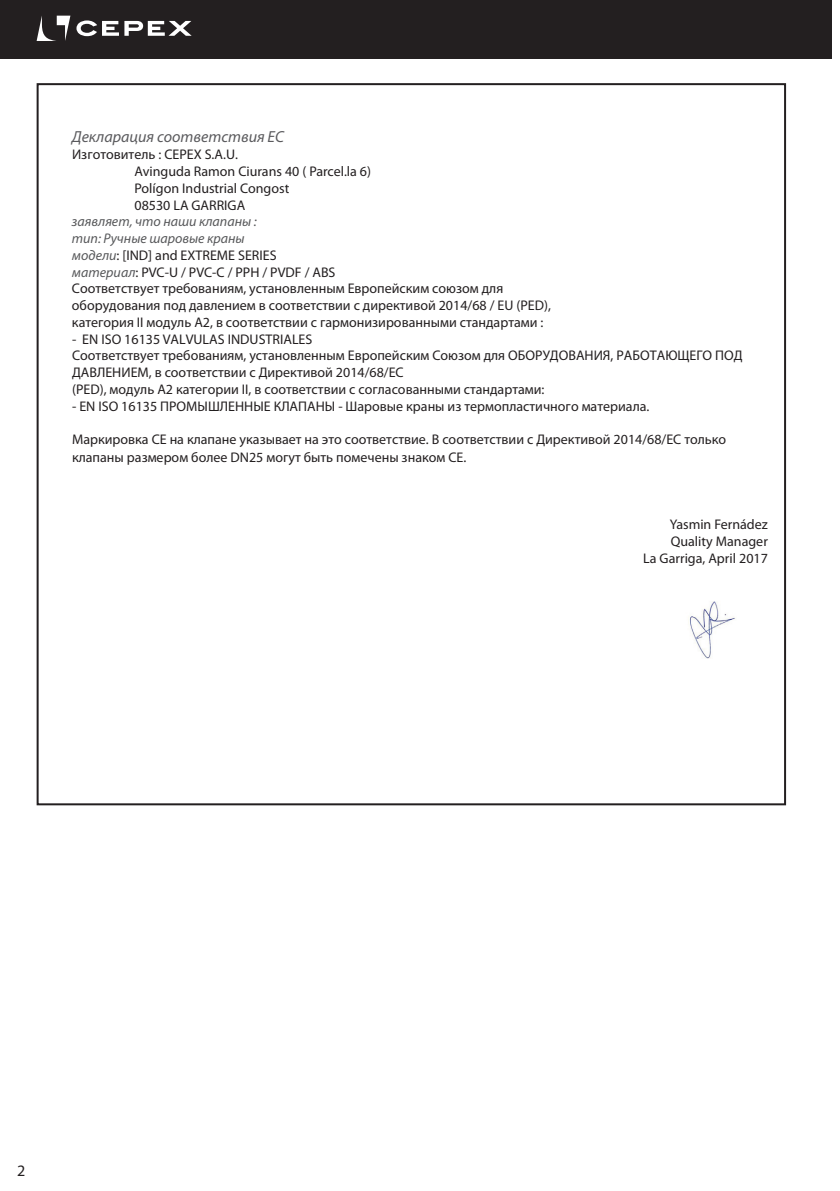
<style>
.page{position:relative;width:840px;height:1191px;background:#fff}
.page>*{position:absolute;margin:0;border:0;box-sizing:border-box;transform-origin:0 0}
.t1{font:italic 16px "Myriad Pro";color:#5a5a5d}
.t2{font:16px "Myriad Pro";color:#231f20}
.t3{font:14px/16.8px "Myriad Pro";color:#231f20}
.s1{font-style:italic;color:#57585a}
</style>
<div class="page">
<div style="left:0;top:0;width:831px;height:59px;background:#231f20"></div>
<svg style="left:37px;top:16px;width:33px;height:25px"></svg>
<svg style="left:76px;top:20px;width:115px;height:16px"></svg>
<img style="left:690px;top:601px;width:45px;height:57px">
<p class="t1" style="left:72px;top:127px;width:213px">Декларация соответствия ЕС</p>
<p class="t3" style="left:134px;top:146px;width:238px;text-indent:-62px">Изготовитель : CEPEX S.A.U.<br>Avinguda Ramon Ciurans 40 ( Parcel.la 6)<br>Polígon Industrial Congost<br>08530 LA GARRIGA</p>
<p class="t3" style="left:72px;top:213px;width:480px"><span class="s1">заявляет, что наши клапаны :<br>тип: Ручные шаровые краны<br>модели</span>: [IND] and EXTREME SERIES<br><span class="s1">материал</span>: PVC-U / PVC-C / PPH / PVDF / ABS<br>Соответствует требованиям, установленным Европейским союзом для оборудования под давлением в соответствии с директивой 2014/68 / EU (PED), категория II модуль A2, в соответствии с гармонизированными стандартами :</p>
<p class="t3" style="left:72px;top:331px;width:671px">- EN ISO 16135 VALVULAS INDUSTRIALES<br>Соответствует требованиям, установленным Европейским Союзом для ОБОРУДОВАНИЯ, РАБОТАЮЩЕГО ПОД ДАВЛЕНИЕМ, в соответствии с Директивой 2014/68/ЕС<br>(PED), модуль А2 категории II, в соответствии с согласованными стандартами:</p>
<p class="t3" style="left:72px;top:397px;width:578px">- EN ISO 16135 ПРОМЫШЛЕННЫЕ КЛАПАНЫ - Шаровые краны из термопластичного материала.</p>
<p class="t3" style="left:72px;top:431px;width:655px;line-height:17.4px">Маркировка CE на клапане указывает на это соответствие. В соответствии с Директивой 2014/68/ЕС только клапаны размером более DN25 могут быть помечены знаком CE.</p>
<p class="t3" style="left:642px;top:515px;width:126px;text-align:right">Yasmin Fernádez<br>Quality Manager<br>La Garriga, April 2017</p>
<p class="t2" style="left:17px;top:1160px;width:10px">2</p>
</div>
